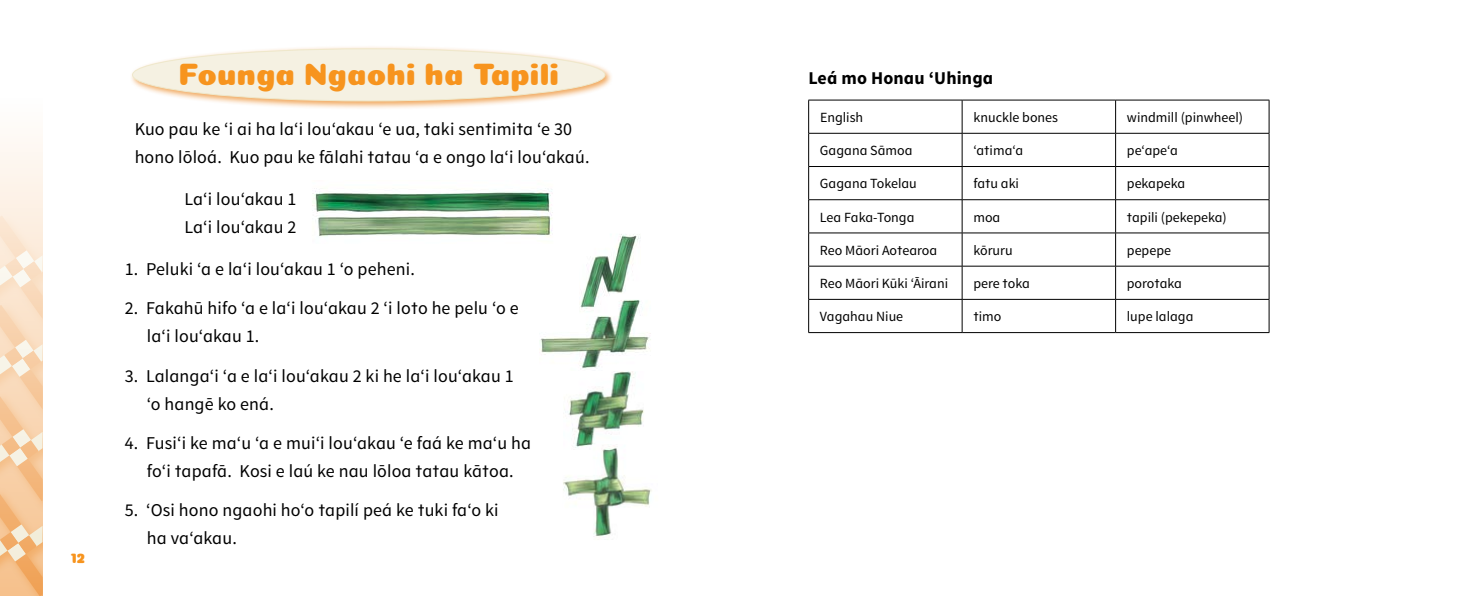
<style>
.page{position:relative;width:1475px;height:596px;background:#fff}
.page>*{position:absolute;margin:0;border:0;box-sizing:border-box;transform-origin:0 0}
.t1{font:31px "Coiny";letter-spacing:.01em;color:#f7941e}
.t2{font:18px/28px "Tipu";letter-spacing:.01em;color:#000}
.t3{font:700 18px "Tipu";letter-spacing:.01em;color:#000}
.t4{font:14px "Tipu";color:#000}
.t5{font:14px "Coiny";color:#f7941e}
</style>
<div class="page">
<div style="left:0;top:98px;width:43px;height:497px;background:#fdf7f1"></div>
<div style="left:0;top:212px;width:43px;height:122px;background:#fcf0e3"></div>
<svg style="left:0;top:216px;width:43px;height:379px"></svg>
<div style="left:129px;top:45px;width:484px;height:65px;background:#ec8b28;opacity:.75"></div>
<div style="left:132px;top:49px;width:473px;height:52px;background:#f5f1e2;border-radius:50%"></div>
<div style="left:132px;top:48px;width:473px;height:53px;border:1px solid #efe8cb;border-radius:50%"></div>
<img style="left:567px;top:371px;width:77px;height:73px">
<img style="left:539px;top:314px;width:112px;height:55px">
<img style="left:580px;top:234px;width:60px;height:80px">
<img style="left:563px;top:444px;width:89px;height:93px">
<img style="left:312px;top:188px;width:241px;height:49px">
<hr style="left:808px;top:100px;width:154px;height:1px;background:#000">
<hr style="left:808px;top:100px;width:1px;height:33px;background:#000">
<hr style="left:962px;top:100px;width:153px;height:1px;background:#000">
<hr style="left:961px;top:100px;width:1px;height:33px;background:#000">
<hr style="left:1115px;top:100px;width:154px;height:1px;background:#000">
<hr style="left:1115px;top:100px;width:1px;height:33px;background:#000">
<hr style="left:1268px;top:100px;width:1px;height:33px;background:#000">
<hr style="left:808px;top:133px;width:154px;height:1px;background:#000">
<hr style="left:808px;top:133px;width:1px;height:33px;background:#000">
<hr style="left:962px;top:133px;width:153px;height:1px;background:#000">
<hr style="left:961px;top:133px;width:1px;height:33px;background:#000">
<hr style="left:1115px;top:133px;width:154px;height:1px;background:#000">
<hr style="left:1115px;top:133px;width:1px;height:33px;background:#000">
<hr style="left:1268px;top:133px;width:1px;height:33px;background:#000">
<hr style="left:808px;top:166px;width:154px;height:1px;background:#000">
<hr style="left:808px;top:167px;width:1px;height:32px;background:#000">
<hr style="left:962px;top:166px;width:153px;height:1px;background:#000">
<hr style="left:961px;top:167px;width:1px;height:32px;background:#000">
<hr style="left:1115px;top:166px;width:154px;height:1px;background:#000">
<hr style="left:1115px;top:167px;width:1px;height:32px;background:#000">
<hr style="left:1268px;top:167px;width:1px;height:32px;background:#000">
<hr style="left:808px;top:199px;width:154px;height:1px;background:#000">
<hr style="left:808px;top:200px;width:1px;height:32px;background:#000">
<hr style="left:962px;top:199px;width:153px;height:1px;background:#000">
<hr style="left:961px;top:200px;width:1px;height:32px;background:#000">
<hr style="left:1115px;top:199px;width:154px;height:1px;background:#000">
<hr style="left:1115px;top:200px;width:1px;height:32px;background:#000">
<hr style="left:1268px;top:200px;width:1px;height:32px;background:#000">
<hr style="left:808px;top:232px;width:154px;height:1px;background:#000">
<hr style="left:808px;top:233px;width:1px;height:33px;background:#000">
<hr style="left:962px;top:232px;width:153px;height:1px;background:#000">
<hr style="left:961px;top:233px;width:1px;height:33px;background:#000">
<hr style="left:1115px;top:232px;width:154px;height:1px;background:#000">
<hr style="left:1115px;top:233px;width:1px;height:33px;background:#000">
<hr style="left:1268px;top:233px;width:1px;height:33px;background:#000">
<hr style="left:808px;top:266px;width:154px;height:1px;background:#000">
<hr style="left:808px;top:266px;width:1px;height:33px;background:#000">
<hr style="left:962px;top:266px;width:153px;height:1px;background:#000">
<hr style="left:961px;top:266px;width:1px;height:33px;background:#000">
<hr style="left:1115px;top:266px;width:154px;height:1px;background:#000">
<hr style="left:1115px;top:266px;width:1px;height:33px;background:#000">
<hr style="left:1268px;top:266px;width:1px;height:33px;background:#000">
<hr style="left:808px;top:299px;width:154px;height:1px;background:#000">
<hr style="left:808px;top:299px;width:1px;height:33px;background:#000">
<hr style="left:962px;top:299px;width:153px;height:1px;background:#000">
<hr style="left:961px;top:299px;width:1px;height:33px;background:#000">
<hr style="left:1115px;top:299px;width:154px;height:1px;background:#000">
<hr style="left:1115px;top:299px;width:1px;height:33px;background:#000">
<hr style="left:1268px;top:299px;width:1px;height:33px;background:#000">
<hr style="left:808px;top:332px;width:154px;height:1px;background:#000">
<hr style="left:962px;top:332px;width:153px;height:1px;background:#000">
<hr style="left:1115px;top:332px;width:154px;height:1px;background:#000">
<p class="t5" style="left:71px;top:549px;width:16px">12</p>
<h1 class="t1" style="left:178px;top:56px;width:382px">Founga Ngaohi ha Tapili</h1>
<p class="t2" style="left:135px;top:116px;width:456px">Kuo pau ke ‘i ai ha la‘i lou‘akau ‘e ua, taki sentimita ‘e 30 hono lōloá. Kuo pau ke fālahi tatau ‘a e ongo la‘i lou‘akaú.</p>
<p class="t2" style="left:184px;top:186px;width:113px">La‘i lou‘akau 1<br>La‘i lou‘akau 2</p>
<p class="t2" style="left:125px;top:256px;width:291px">1. Peluki ‘a e la‘i lou‘akau 1 ‘o peheni.</p>
<p class="t2" style="left:147px;top:295px;width:373px;text-indent:-22px">2. Fakahū hifo ‘a e la‘i lou‘akau 2 ‘i loto he pelu ‘o e la‘i lou‘akau 1.</p>
<p class="t2" style="left:147px;top:362px;width:368px;text-indent:-22px">3. Lalanga‘i ‘a e la‘i lou‘akau 2 ki he la‘i lou‘akau 1 ‘o hangē ko ená.</p>
<p class="t2" style="left:125px;top:430px;width:408px;text-align:center">4. Fusi‘i ke ma‘u ‘a e mui‘i lou‘akau ‘e faá ke ma‘u ha fo‘i tapafā. Kosi e laú ke nau lōloa tatau kātoa.</p>
<p class="t2" style="left:147px;top:497px;width:353px;text-indent:-22px">5. ‘Osi hono ngaohi ho‘o tapilí peá ke tuki fa‘o ki ha va‘akau.</p>
<p class="t3" style="left:808px;top:67px;width:186px">Leá mo Honau ʻUhinga</p>
<p class="t4" style="left:819px;top:108px;width:45px">English</p>
<p class="t4" style="left:973px;top:108px;width:86px">knuckle bones</p>
<p class="t4" style="left:1126px;top:108px;width:118px">windmill (pinwheel)</p>
<p class="t4" style="left:819px;top:142px;width:94px">Gagana Sāmoa</p>
<p class="t4" style="left:973px;top:142px;width:51px">‘atima‘a</p>
<p class="t4" style="left:1126px;top:142px;width:53px">pe‘ape‘a</p>
<p class="t4" style="left:819px;top:175px;width:98px">Gagana Tokelau</p>
<p class="t4" style="left:973px;top:175px;width:47px">fatu aki</p>
<p class="t4" style="left:1126px;top:175px;width:60px">pekapeka</p>
<p class="t4" style="left:819px;top:208px;width:96px">Lea Faka-Tonga</p>
<p class="t4" style="left:973px;top:208px;width:28px">moa</p>
<p class="t4" style="left:1126px;top:208px;width:101px">tapili (pekepeka)</p>
<p class="t4" style="left:819px;top:241px;width:119px">Reo Māori Aotearoa</p>
<p class="t4" style="left:973px;top:241px;width:41px">kōruru</p>
<p class="t4" style="left:1126px;top:241px;width:46px">pepepe</p>
<p class="t4" style="left:819px;top:274px;width:130px">Reo Māori Kūki ‘Āirani</p>
<p class="t4" style="left:973px;top:274px;width:58px">pere toka</p>
<p class="t4" style="left:1126px;top:274px;width:57px">porotaka</p>
<p class="t4" style="left:819px;top:308px;width:85px">Vagahau Niue</p>
<p class="t4" style="left:973px;top:308px;width:30px">timo</p>
<p class="t4" style="left:1126px;top:308px;width:68px">lupe lalaga</p>
</div>
